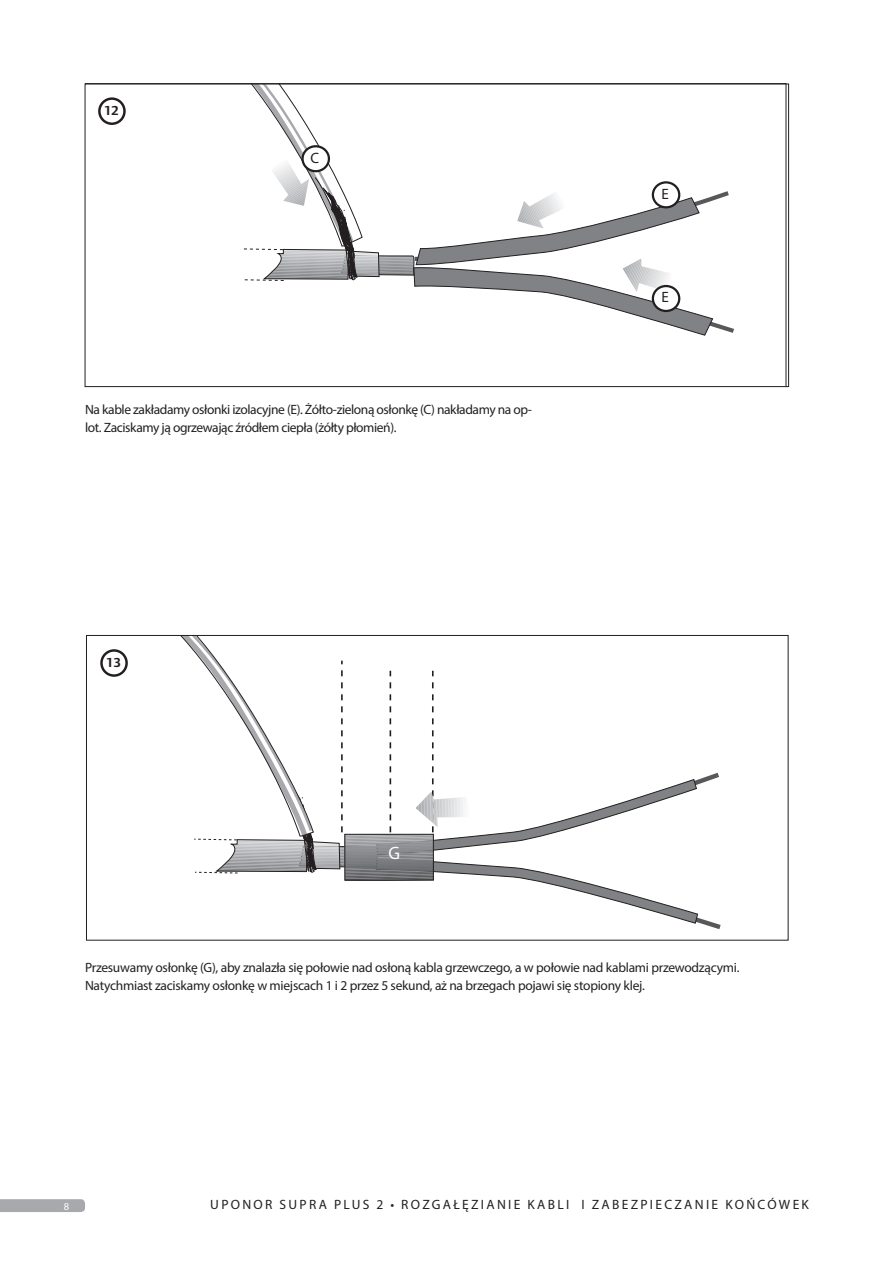
<style>
.page{position:relative;width:893px;height:1263px;background:#fff}
.page>*{position:absolute;margin:0;border:0;box-sizing:border-box;transform-origin:0 0}
.t1{font:18px "Myriad Pro";color:#fff}
.t2{font:15px "Myriad Pro";color:#231f20}
.t3{font:13.5px/18px "Myriad Pro";letter-spacing:-.02em;color:#231f20}
.t4{font:13.5px "Myriad Pro";letter-spacing:.17em;color:#231f20}
.t5{font:700 13.5px "Foundry Form Sans";color:#231f20}
.t6{font:10.5px "Myriad Pro";color:#fff}
</style>
<div class="page">
<svg style="left:0;top:1199px;width:85px;height:13px"></svg>
<svg style="left:98px;top:86px;width:688px;height:299px"></svg>
<svg style="left:99px;top:99px;width:25px;height:25px"></svg>
<div style="left:98px;top:97px;width:28px;height:28px;border:2px solid #231f20;border-radius:50%"></div>
<svg style="left:181px;top:637px;width:540px;height:292px"></svg>
<svg style="left:101px;top:650px;width:26px;height:25px"></svg>
<div style="left:100px;top:649px;width:28px;height:28px;border:2px solid #231f20;border-radius:50%"></div>
<div style="left:303px;top:146px;width:26px;height:25px;background:#fff;border-radius:50%"></div>
<div style="left:301px;top:145px;width:29px;height:27px;border:2px solid #231f20;border-radius:50%"></div>
<div style="left:653px;top:182px;width:26px;height:25px;background:#fff;border-radius:50%"></div>
<div style="left:652px;top:181px;width:28px;height:27px;border:2px solid #231f20;border-radius:50%"></div>
<div style="left:653px;top:286px;width:26px;height:25px;background:#fff;border-radius:50%"></div>
<div style="left:652px;top:285px;width:28px;height:27px;border:2px solid #231f20;border-radius:50%"></div>
<p class="t5" style="left:104px;top:103px;width:16px">12</p>
<p class="t2" style="left:311px;top:148px;width:10px">C</p>
<p class="t3" style="left:85px;top:400px;width:448px">Na kable zakładamy osłonki izolacyjne (E). Żółto-zieloną osłonkę (C) nakładamy na op&shy;lot. Zaciskamy ją ogrzewając źródłem ciepła (żółty płomień).</p>
<p class="t2" style="left:661px;top:184px;width:9px">E</p>
<p class="t2" style="left:661px;top:288px;width:9px">E</p>
<p class="t5" style="left:107px;top:655px;width:16px">13</p>
<h1 class="t1" style="left:388px;top:842px;width:13px">G</h1>
<p class="t3" style="left:85px;top:958px;width:656px">Przesuwamy osłonkę (G), aby znalazła się połowie nad osłoną kabla grzewczego, a w połowie nad kablami przewodzącymi.<br>Natychmiast zaciskamy osłonkę w miejscach 1 i 2 przez 5 sekund, aż na brzegach pojawi się stopiony klej.</p>
<p class="t6" style="left:64px;top:1199px;width:7px">8</p>
<p class="t4" style="left:210px;top:1196px;width:600px">UPONOR SUPRA PLUS 2 • ROZGAŁĘZIANIE KABLI I ZABEZPIECZANIE KOŃCÓWEK</p>
</div>
